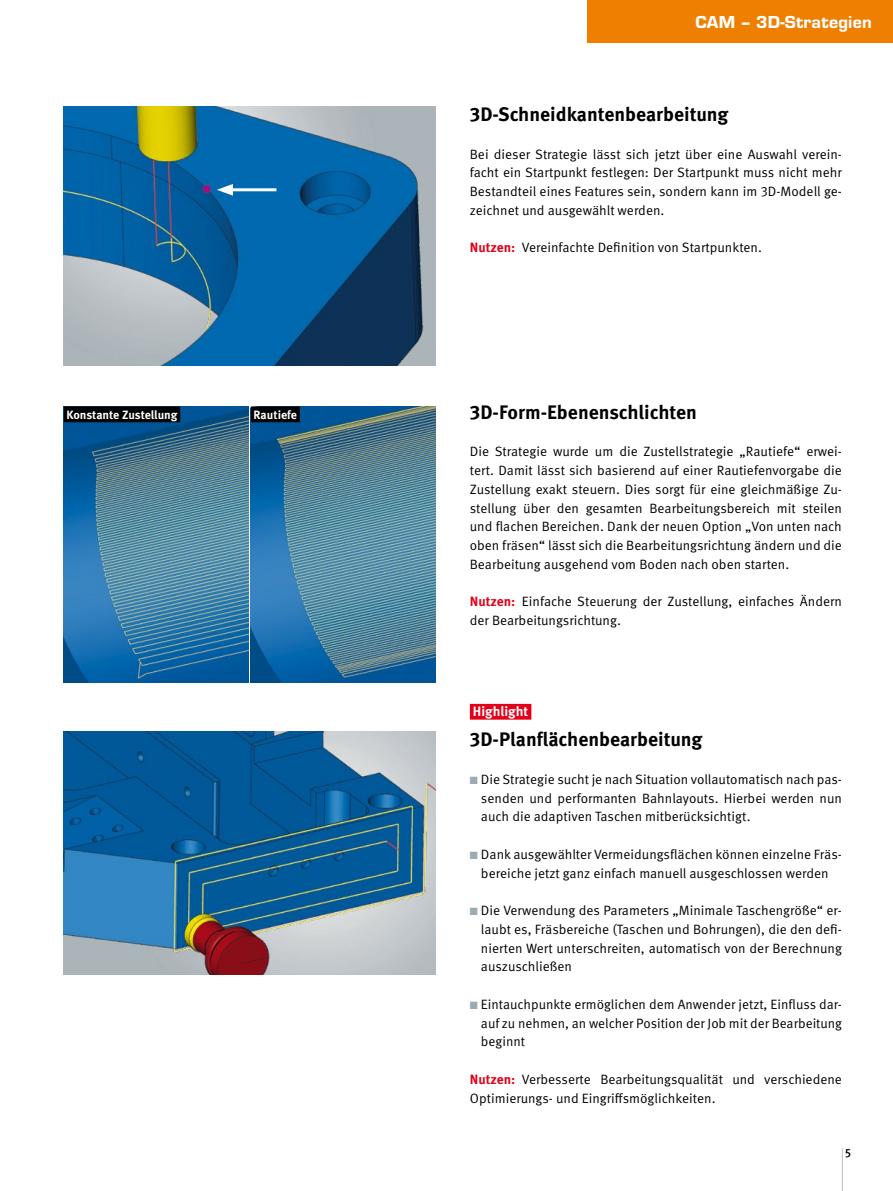
<style>
.page{position:relative;width:893px;height:1191px;background:#fff}
.page>*{position:absolute;margin:0;border:0;box-sizing:border-box;transform-origin:0 0}
.t1{font:700 19.5px "Meta Pro";color:#000}
.t2{font:800 18px "Eurostile T";letter-spacing:.01em;color:#fff}
.t3{font:13.5px/18.8px "Meta Pro";color:#000;text-align:justify}
.t4{font:700 13.5px "Meta Pro";color:#fff}
.t5{font:700 12px "Meta Pro";letter-spacing:-.005em;color:#fff}
.t6{font:500 12px "Meta Pro";color:#000}
.s1{font-weight:700;color:#e2001a}
.s2{color:#9caab1}
</style>
<div class="page">
<hr style="left:842px;top:1148px;width:1px;height:43px;background:#b6c0c6">
<div style="left:587px;top:0;width:306px;height:43px;background:#ee7f00"></div>
<img style="left:64px;top:731px;width:372px;height:243px">
<img style="left:64px;top:106px;width:372px;height:260px">
<div style="left:470px;top:704px;width:61px;height:15px;background:#e2001a"></div>
<img style="left:64px;top:406px;width:185px;height:276px">
<div style="left:64px;top:406px;width:116px;height:16px;background:#000"></div>
<img style="left:251px;top:406px;width:185px;height:276px">
<div style="left:251px;top:406px;width:49px;height:16px;background:#000"></div>
<hr style="left:227px;top:188px;width:49px;height:3px;background:#fff">
<svg style="left:217px;top:184px;width:16px;height:12px"></svg>
<p class="t5" style="left:66px;top:407px;width:113px">Konstante Zustellung</p>
<p class="t5" style="left:254px;top:407px;width:45px">Rautiefe</p>
<h2 class="t2" style="left:695px;top:12px;width:178px">CAM – 3D-Strategien</h2>
<h1 class="t1" style="left:470px;top:102px;width:260px">3D-Schneidkantenbearbeitung</h1>
<p class="t3" style="left:470px;top:145px;width:374px">Bei dieser Strategie lässt sich jetzt über eine Auswahl verein&shy;facht ein Startpunkt festlegen: Der Startpunkt muss nicht mehr Bestandteil eines Features sein, sondern kann im 3D-Modell ge&shy;zeichnet und ausgewählt werden.</p>
<p class="t3" style="left:470px;top:238px;width:294px"><span class="s1">Nutzen:</span> Vereinfachte Definition von Startpunkten.</p>
<h1 class="t1" style="left:470px;top:400px;width:228px">3D-Form-Ebenenschlichten</h1>
<p class="t3" style="left:470px;top:442px;width:374px">Die Strategie wurde um die Zustellstrategie „Rautiefe“ erwei&shy;tert. Damit lässt sich basierend auf einer Rautiefenvorgabe die Zustellung exakt steuern. Dies sorgt für eine gleichmäßige Zu&shy;stellung über den gesamten Bearbeitungsbereich mit steilen und flachen Bereichen. Dank der neuen Option „Von unten nach oben fräsen“ lässt sich die Bearbeitungsrichtung ändern und die Bearbeitung ausgehend vom Boden nach oben starten.</p>
<p class="t3" style="left:470px;top:592px;width:374px"><span class="s1">Nutzen:</span> Einfache Steuerung der Zustellung, einfaches Ändern der Bearbeitungsrichtung.</p>
<p class="t4" style="left:473px;top:703px;width:57px">Highlight</p>
<h1 class="t1" style="left:470px;top:727px;width:234px">3D-Planflächenbearbeitung</h1>
<p class="t3" style="left:481px;top:770px;width:363px;text-indent:-11px"><span class="s2">■</span> Die Strategie sucht je nach Situation vollautomatisch nach pas&shy;senden und performanten Bahnlayouts. Hierbei werden nun auch die adaptiven Taschen mitberücksichtigt.</p>
<p class="t3" style="left:470px;top:845px;width:374px;text-align:center"><span class="s2">■</span> Dank ausgewählter Vermeidungsflächen können einzelne Fräs&shy;bereiche jetzt ganz einfach manuell ausgeschlossen werden</p>
<p class="t3" style="left:481px;top:901px;width:362px;text-indent:-11px"><span class="s2">■</span> Die Verwendung des Parameters „Minimale Taschengröße“ er&shy;laubt es, Fräsbereiche (Taschen und Bohrungen), die den defi&shy;nierten Wert unterschreiten, automatisch von der Berechnung auszuschließen</p>
<p class="t3" style="left:481px;top:995px;width:362px;text-indent:-11px"><span class="s2">■</span> Eintauchpunkte ermöglichen dem Anwender jetzt, Einfluss dar&shy;auf zu nehmen, an welcher Position der Job mit der Bearbeitung beginnt</p>
<p class="t3" style="left:470px;top:1070px;width:374px"><span class="s1">Nutzen:</span> Verbesserte Bearbeitungsqualität und verschiedene<br>Optimierungs- und Eingriffsmöglichkeiten.</p>
<p class="t6" style="left:845px;top:1145px;width:8px">5</p>
</div>
